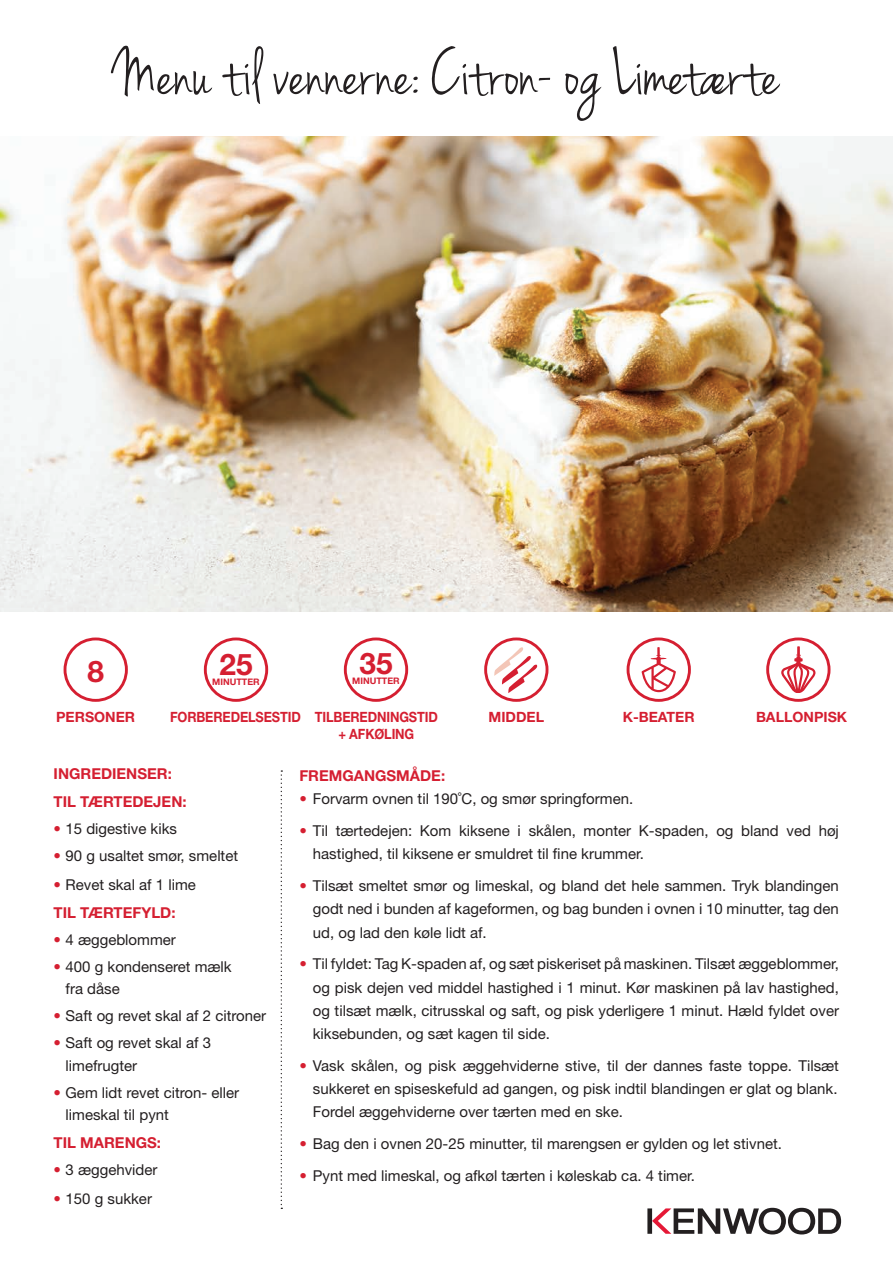
<style>
.page{position:relative;width:893px;height:1263px;background:#fff}
.page>*{position:absolute;margin:0;border:0;box-sizing:border-box;transform-origin:0 0}
.t1{font:69px "Jenna Sue";color:#231f20}
.t2{font:700 29.7px "Helvetica Neue LT Std";color:#d51f31}
.t3{font:15px/23.2px "Helvetica Neue LT Std";color:#231f20}
.t4{font:700 15px "Helvetica Neue LT Std";color:#d51f31}
.t5{font:700 14.1px "Helvetica Neue LT Std";letter-spacing:-.01em;color:#d51f31;scale:.9 1}
.t6{font:700 14.1px "Helvetica Neue LT Std";letter-spacing:-.01em;color:#d51f31}
.t7{font:700 9px "Helvetica Neue LT Std";color:#d51f31}
.s1{color:#d51f31}
</style>
<div class="page">
<img style="left:0;top:136px;width:893px;height:476px">
<svg style="left:281px;top:770px;width:1px;height:439px"></svg>
<div style="left:204px;top:637px;width:64px;height:65px;border:3px solid #d51f31;border-radius:50%"></div>
<div style="left:344px;top:637px;width:64px;height:65px;border:3px solid #d51f31;border-radius:50%"></div>
<div style="left:64px;top:637px;width:64px;height:65px;border:3px solid #d51f31;border-radius:50%"></div>
<div style="left:484px;top:637px;width:64px;height:65px;border:3px solid #d51f31;border-radius:50%"></div>
<svg style="left:494px;top:647px;width:44px;height:46px"></svg>
<svg style="left:647px;top:1208px;width:194px;height:26px"></svg>
<div style="left:766px;top:637px;width:64px;height:65px;border:3px solid #d51f31;border-radius:50%"></div>
<svg style="left:781px;top:646px;width:34px;height:47px"></svg>
<div style="left:627px;top:637px;width:64px;height:65px;border:3px solid #d51f31;border-radius:50%"></div>
<svg style="left:642px;top:647px;width:34px;height:45px"></svg>
<p class="t1" style="left:114px;top:34px;width:667px">Menu til vennerne: Citron- og Limetaerte</p>
<p class="t2" style="left:87px;top:653px;width:18px">8</p>
<p class="t6" style="left:56px;top:708px;width:81px">PERSONER</p>
<p class="t2" style="left:219px;top:646px;width:35px">25</p>
<p class="t7" style="left:212px;top:677px;width:49px">MINUTTER</p>
<p class="t5" style="left:170px;top:708px;width:147px">FORBEREDELSESTID</p>
<p class="t2" style="left:359px;top:645px;width:35px">35</p>
<p class="t7" style="left:352px;top:676px;width:49px">MINUTTER</p>
<p class="t5" style="left:315px;top:708px;width:138px">TILBEREDNINGSTID</p>
<p class="t5" style="left:338px;top:725px;width:86px">+ AFKØLING</p>
<p class="t6" style="left:488px;top:708px;width:57px">MIDDEL</p>
<p class="t6" style="left:623px;top:708px;width:73px">K-BEATER</p>
<p class="t6" style="left:756px;top:708px;width:93px">BALLONPISK</p>
<p class="t4" style="left:54px;top:764px;width:120px">INGREDIENSER:</p>
<p class="t4" style="left:54px;top:793px;width:135px">TIL TÆRTEDEJEN:</p>
<p class="t3" style="left:54px;top:817px;width:125px"><span class="s1">•</span> 15 digestive kiks</p>
<p class="t3" style="left:54px;top:844px;width:186px"><span class="s1">•</span> 90 g usaltet smør, smeltet</p>
<p class="t3" style="left:54px;top:872px;width:144px"><span class="s1">•</span> Revet skal af 1 lime</p>
<p class="t4" style="left:54px;top:903px;width:123px">TIL TÆRTEFYLD:</p>
<p class="t3" style="left:54px;top:927px;width:124px"><span class="s1">•</span> 4 æggeblommer</p>
<p class="t3" style="left:66px;top:955px;width:168px;line-height:22.5px;text-indent:-12px"><span class="s1">•</span> 400 g kondenseret mælk fra dåse</p>
<p class="t3" style="left:54px;top:1004px;width:214px"><span class="s1">•</span> Saft og revet skal af 2 citroner</p>
<p class="t3" style="left:66px;top:1031px;width:147px;line-height:22.5px;text-indent:-12px"><span class="s1">•</span> Saft og revet skal af 3 limefrugter</p>
<p class="t3" style="left:66px;top:1081px;width:175px;line-height:22.5px;text-indent:-12px"><span class="s1">•</span> Gem lidt revet citron- eller limeskal til pynt</p>
<p class="t4" style="left:54px;top:1134px;width:109px">TIL MARENGS:</p>
<p class="t3" style="left:54px;top:1158px;width:105px"><span class="s1">•</span> 3 æggehvider</p>
<p class="t3" style="left:54px;top:1186px;width:100px"><span class="s1">•</span> 150 g sukker</p>
<p class="t4" style="left:299px;top:766px;width:147px">FREMGANGSMÅDE:</p>
<p class="t3" style="left:299px;top:787px;width:335px"><span class="s1">•</span> Forvarm ovnen til 190˚C, og smør springformen.</p>
<p class="t3" style="left:313px;top:819px;width:528px;text-indent:-14px"><span class="s1">•</span> Til tærtedejen: Kom kiksene i skålen, monter K-spaden, og bland ved høj hastighed, til kiksene er smuldret til fine krummer.</p>
<p class="t3" style="left:313px;top:874px;width:528px;text-align:justify;text-indent:-14px"><span class="s1">•</span> Tilsæt smeltet smør og limeskal, og bland det hele sammen. Tryk blandingen godt ned i bunden af kageformen, og bag bunden i ovnen i 10 minutter, tag den ud, og lad den køle lidt af.</p>
<p class="t3" style="left:313px;top:952px;width:528px;text-align:justify;text-indent:-14px"><span class="s1">•</span> Til fyldet: Tag K-spaden af, og sæt piskeriset på maskinen. Tilsæt æggeblommer, og pisk dejen ved middel hastighed i 1 minut. Kør maskinen på lav hastighed, og tilsæt mælk, citrusskal og saft, og pisk yderligere 1 minut. Hæld fyldet over kiksebunden, og sæt kagen til side.</p>
<p class="t3" style="left:313px;top:1054px;width:528px;text-align:justify;text-indent:-14px"><span class="s1">•</span> Vask skålen, og pisk æggehviderne stive, til der dannes faste toppe. Tilsæt sukkeret en spiseskefuld ad gangen, og pisk indtil blandingen er glat og blank.<br>Fordel æggehviderne over tærten med en ske.</p>
<p class="t3" style="left:299px;top:1132px;width:484px"><span class="s1">•</span> Bag den i ovnen 20-25 minutter, til marengsen er gylden og let stivnet.</p>
<p class="t3" style="left:299px;top:1164px;width:397px"><span class="s1">•</span> Pynt med limeskal, og afkøl tærten i køleskab ca. 4 timer.</p>
</div>
